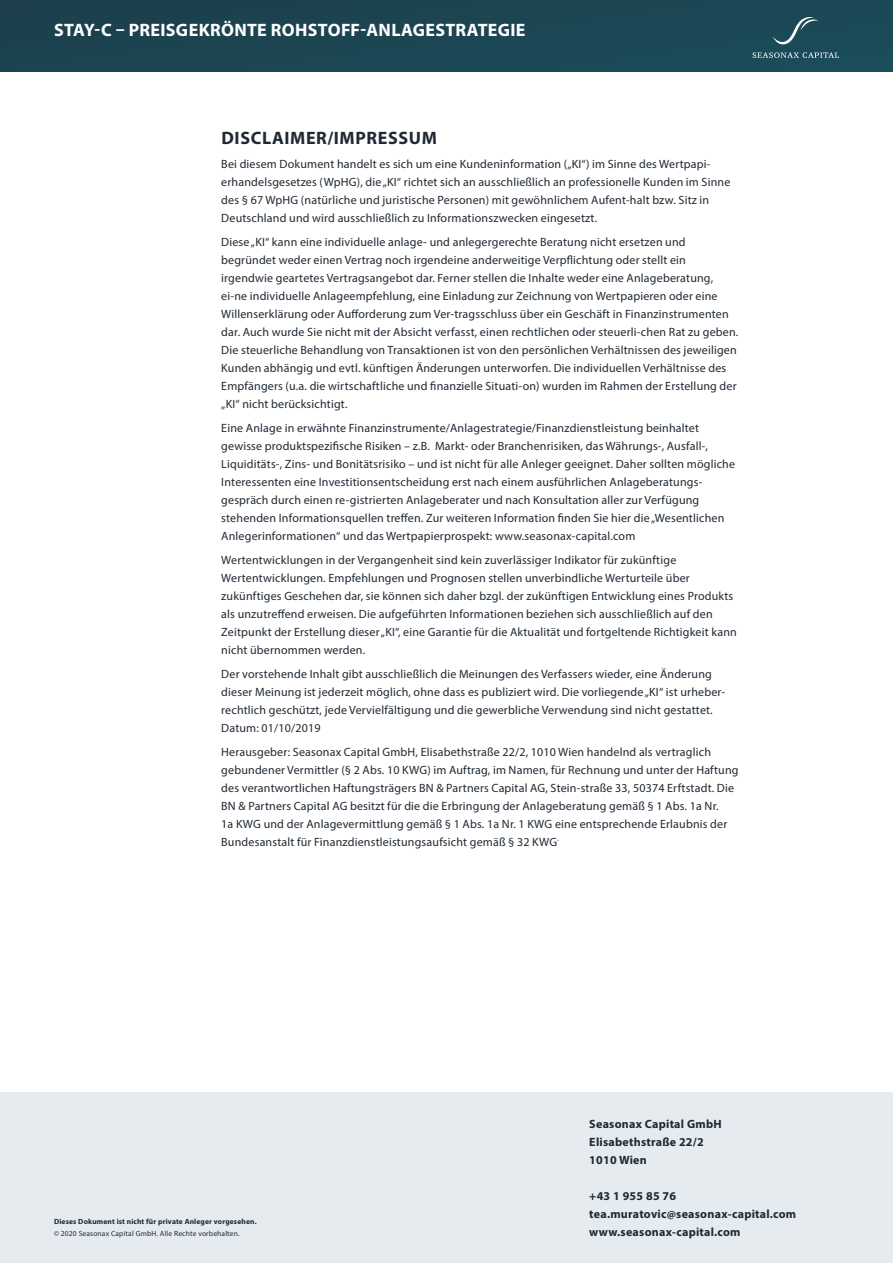
<style>
.page{position:relative;width:893px;height:1263px;background:#fff}
.page>*{position:absolute;margin:0;border:0;box-sizing:border-box;transform-origin:0 0}
.t1{font:700 18px "Myriad Pro";letter-spacing:.015em;color:#fff}
.t2{font:700 18px "Myriad Pro";letter-spacing:.035em;color:#1f2933}
.t3{font:12px/18px "Myriad Pro";letter-spacing:.015em;color:#1f2933}
.t4{font:700 12px/18px "Myriad Pro";letter-spacing:.02em;color:#1f2933}
.t5{font:700 7.5px "Myriad Pro";letter-spacing:.02em;color:#1f2933}
.t6{font:7.5px "Myriad Pro";letter-spacing:.02em;color:#1f2933}
</style>
<div class="page">
<div style="left:0;top:0;width:893px;height:318px;background:#1c4552"></div>
<div style="left:0;top:72px;width:893px;height:252px;background:#fff"></div>
<div style="left:0;top:1092px;width:893px;height:171px;background:#e6ebf0"></div>
<svg style="left:753px;top:52px;width:86px;height:6px"></svg>
<svg style="left:773px;top:17px;width:45px;height:27px"></svg>
<h1 class="t1" style="left:54px;top:18px;width:473px">STAY-C – PREISGEKRÖNTE ROHSTOFF-ANLAGESTRATEGIE</h1>
<h1 class="t2" style="left:221px;top:126px;width:217px">DISCLAIMER/IMPRESSUM</h1>
<p class="t3" style="left:221px;top:155px;width:511px">Bei diesem Dokument handelt es sich um eine Kundeninformation („KI“) im Sinne des Wertpapi&shy;erhandelsgesetzes (WpHG), die „KI“ richtet sich an ausschließlich an professionelle Kunden im Sinne des § 67 WpHG (natürliche und juristische Personen) mit gewöhnlichem Aufent-halt bzw. Sitz in Deutschland und wird ausschließlich zu Informationszwecken eingesetzt.</p>
<p class="t3" style="left:221px;top:233px;width:519px">Diese „KI“ kann eine individuelle anlage- und anlegergerechte Beratung nicht ersetzen und begründet weder einen Vertrag noch irgendeine anderweitige Verpflichtung oder stellt ein irgendwie geartetes Vertragsangebot dar. Ferner stellen die Inhalte weder eine Anlageberatung, ei-ne individuelle Anlageempfehlung, eine Einladung zur Zeichnung von Wertpapieren oder eine Willenserklärung oder Aufforderung zum Ver-tragsschluss über ein Geschäft in Finanzinstrumenten dar. Auch wurde Sie nicht mit der Absicht verfasst, einen rechtlichen oder steuerli-chen Rat zu geben.<br>Die steuerliche Behandlung von Transaktionen ist von den persönlichen Verhältnissen des jeweiligen Kunden abhängig und evtl. künftigen Änderungen unterworfen. Die individuellen Verhältnisse des Empfängers (u.a. die wirtschaftliche und finanzielle Situati-on) wurden im Rahmen der Erstellung der „KI“ nicht berücksichtigt.</p>
<p class="t3" style="left:221px;top:419px;width:515px">Eine Anlage in erwähnte Finanzinstrumente/Anlagestrategie/Finanzdienstleistung beinhaltet gewisse produktspezifische Risiken – z.B. Markt- oder Branchenrisiken, das Währungs-, Ausfall-, Liquiditäts-, Zins- und Bonitätsrisiko – und ist nicht für alle Anleger geeignet. Daher sollten mögliche Interessenten eine Investitionsentscheidung erst nach einem ausführlichen Anlageberatungs&shy;gespräch durch einen re-gistrierten Anlageberater und nach Konsultation aller zur Verfügung stehenden Informationsquellen treffen. Zur weiteren Information finden Sie hier die „Wesentlichen Anlegerinformationen“ und das Wertpapierprospekt: www.seasonax-capital.com</p>
<p class="t3" style="left:221px;top:551px;width:517px">Wertentwicklungen in der Vergangenheit sind kein zuverlässiger Indikator für zukünftige Wertentwicklungen. Empfehlungen und Prognosen stellen unverbindliche Werturteile über zukünftiges Geschehen dar, sie können sich daher bzgl. der zukünftigen Entwicklung eines Produkts als unzutreffend erweisen. Die aufgeführten Informationen beziehen sich ausschließlich auf den Zeitpunkt der Erstellung dieser „KI“, eine Garantie für die Aktualität und fortgeltende Richtigkeit kann nicht übernommen werden.</p>
<p class="t3" style="left:221px;top:665px;width:505px">Der vorstehende Inhalt gibt ausschließlich die Meinungen des Verfassers wieder, eine Änderung dieser Meinung ist jederzeit möglich, ohne dass es publiziert wird. Die vorliegende „KI“ ist urheber&shy;rechtlich geschützt, jede Vervielfältigung und die gewerbliche Verwendung sind nicht gestattet.<br>Datum: 01/10/2019</p>
<p class="t3" style="left:221px;top:743px;width:519px">Herausgeber: Seasonax Capital GmbH, Elisabethstraße 22/2, 1010 Wien handelnd als vertraglich gebundener Vermittler (§ 2 Abs. 10 KWG) im Auftrag, im Namen, für Rechnung und unter der Haftung des verantwortlichen Haftungsträgers BN &amp; Partners Capital AG, Stein-straße 33, 50374 Erftstadt. Die BN &amp; Partners Capital AG besitzt für die die Erbringung der Anlageberatung gemäß § 1 Abs. 1a Nr.<br>1a KWG und der Anlagevermittlung gemäß § 1 Abs. 1a Nr. 1 KWG eine entsprechende Erlaubnis der Bundesanstalt für Finanzdienstleistungsaufsicht gemäß § 32 KWG.</p>
<p class="t5" style="left:54px;top:1217px;width:204px">Dieses Dokument ist nicht für private Anleger vorgesehen.</p>
<p class="t6" style="left:54px;top:1229px;width:187px">© 2020 Seasonax Capital GmbH. Alle Rechte vorbehalten.</p>
<p class="t4" style="left:589px;top:1115px;width:134px">Seasonax Capital GmbH<br>Elisabethstraße 22/2<br>1010 Wien</p>
<p class="t4" style="left:589px;top:1187px;width:208px">+43 1 955 85 76 tea.muratovic@seasonax-capital.com www.seasonax-capital.com</p>
</div>
